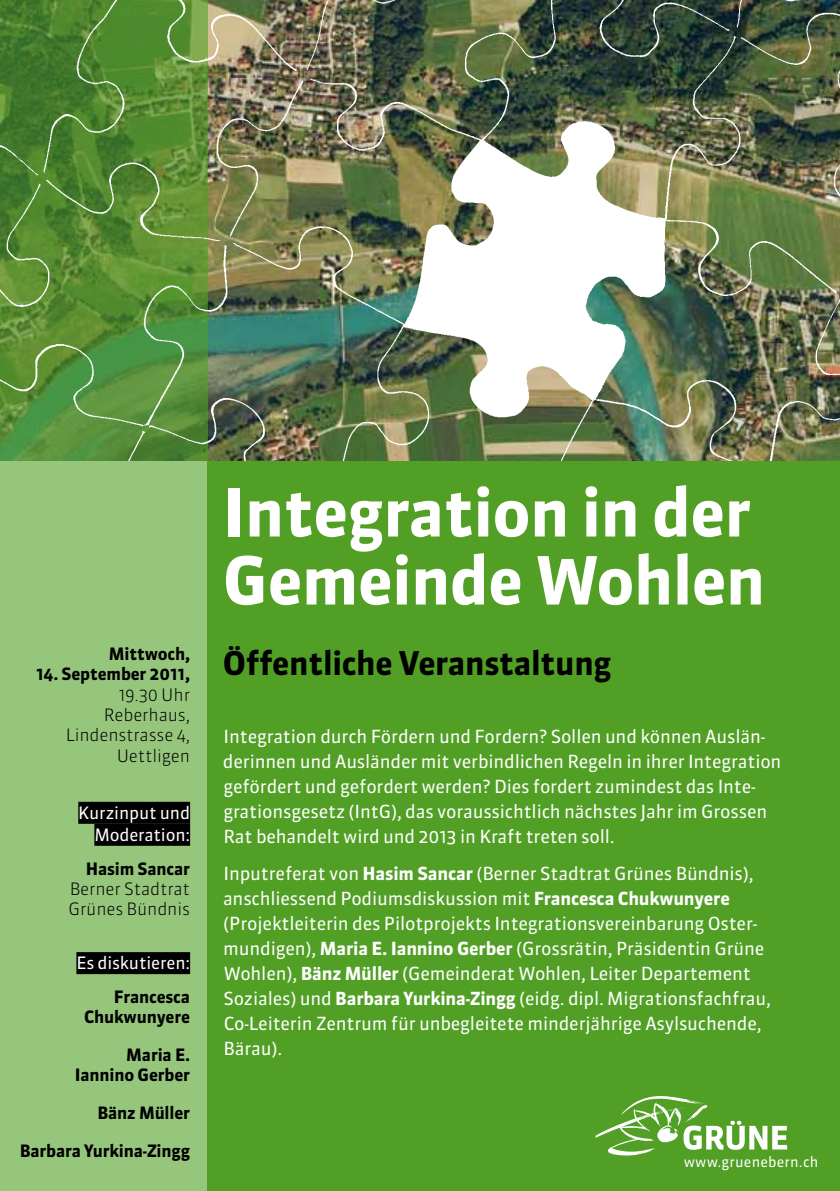
<style>
.page{position:relative;width:840px;height:1191px;background:#fff}
.page>*{position:absolute;margin:0;border:0;box-sizing:border-box;transform-origin:0 0}
.t1{font:700 66px/68px "Sanuk OT";letter-spacing:-.01em;color:#fff}
.t2{font:700 32.6px "Sanuk OT";letter-spacing:-.01em;color:#000}
.t3{font:18px/25px "Sanuk OT";letter-spacing:-.01em;color:#fff}
.t4{font:700 17px/20.4px "Sanuk OT";letter-spacing:-.01em;color:#000;text-align:right}
.t5{font:300 17px/20.4px "Sanuk OT";letter-spacing:-.01em;color:#000;text-align:right}
.t6{font:17px/22px "Sanuk OT";letter-spacing:-.01em;color:#fff;text-align:right}
.t7{font:14.2px "Sanuk OT";letter-spacing:.01em;color:#fff}
.s1{font-weight:700}
</style>
<div class="page">
<div style="left:207px;top:0;width:632px;height:1191px;background:#51a025"></div>
<img style="left:207px;top:0;width:632px;height:461px">
<svg style="left:0;top:0;width:207px;height:1191px;fill:#96c67c"></svg>
<div style="left:78px;top:802px;width:112px;height:22px;background:#000"></div>
<div style="left:94px;top:824px;width:96px;height:22px;background:#000"></div>
<div style="left:76px;top:952px;width:114px;height:22px;background:#000"></div>
<svg style="left:595px;top:1096px;width:191px;height:59px"></svg>
<p class="t4" style="left:109px;top:643px;width:83px">Mittwoch,</p>
<p class="t4" style="left:36px;top:664px;width:155px">14. September 2011,</p>
<p class="t5" style="left:66px;top:684px;width:126px">19.30 Uhr<br>Reberhaus,<br>Lindenstrasse 4,<br>Uettligen</p>
<p class="t6" style="left:78px;top:801px;width:113px">Kurzinput und<br>Moderation:</p>
<p class="t4" style="left:86px;top:858px;width:106px">Hasim Sancar</p>
<p class="t5" style="left:68px;top:878px;width:123px;text-align:left">Berner Stadtrat<br>Grünes Bündnis</p>
<p class="t6" style="left:76px;top:952px;width:115px">Es diskutieren:</p>
<p class="t4" style="left:84px;top:986px;width:107px">Francesca<br>Chukwunyere</p>
<p class="t4" style="left:75px;top:1044px;width:117px">Maria E.<br>Iannino Gerber</p>
<p class="t4" style="left:97px;top:1102px;width:94px">Bänz Müller</p>
<p class="t4" style="left:20px;top:1140px;width:172px">Barbara Yurkina-Zingg</p>
<h1 class="t1" style="left:223px;top:478px;width:543px">Integration in der<br>Gemeinde Wohlen</h1>
<h2 class="t2" style="left:223px;top:642px;width:390px">Öffentliche Veranstaltung</h2>
<p class="t3" style="left:223px;top:724px;width:559px">Integration durch Fördern und Fordern? Sollen und können Auslän&shy;derinnen und Ausländer mit verbindlichen Regeln in ihrer Integration gefördert und gefordert werden? Dies fordert zumindest das Inte&shy;grationsgesetz (IntG), das voraussichtlich nächstes Jahr im Grossen Rat behandelt wird und 2013 in Kraft treten soll.</p>
<p class="t3" style="left:223px;top:861px;width:549px">Inputreferat von <span class="s1">Hasim Sancar</span> (Berner Stadtrat Grünes Bündnis), anschliessend Podiumsdiskussion mit <span class="s1">Francesca Chukwunyere </span>(Projektleiterin des Pilotprojekts Integrationsvereinbarung Oster&shy;mundigen), <span class="s1">Maria E. Iannino Gerber</span> (Grossrätin, Präsidentin Grüne Wohlen), <span class="s1">Bänz Müller</span> (Gemeinderat Wohlen, Leiter Departement Soziales) und <span class="s1">Barbara Yurkina-Zingg</span> (eidg. dipl. Migrationsfachfrau, Co-Leiterin Zentrum für unbegleitete minderjährige Asylsuchende, Bärau).</p>
<p class="t7" style="left:683px;top:1153px;width:136px">www.gruenebern.ch</p>
</div>
